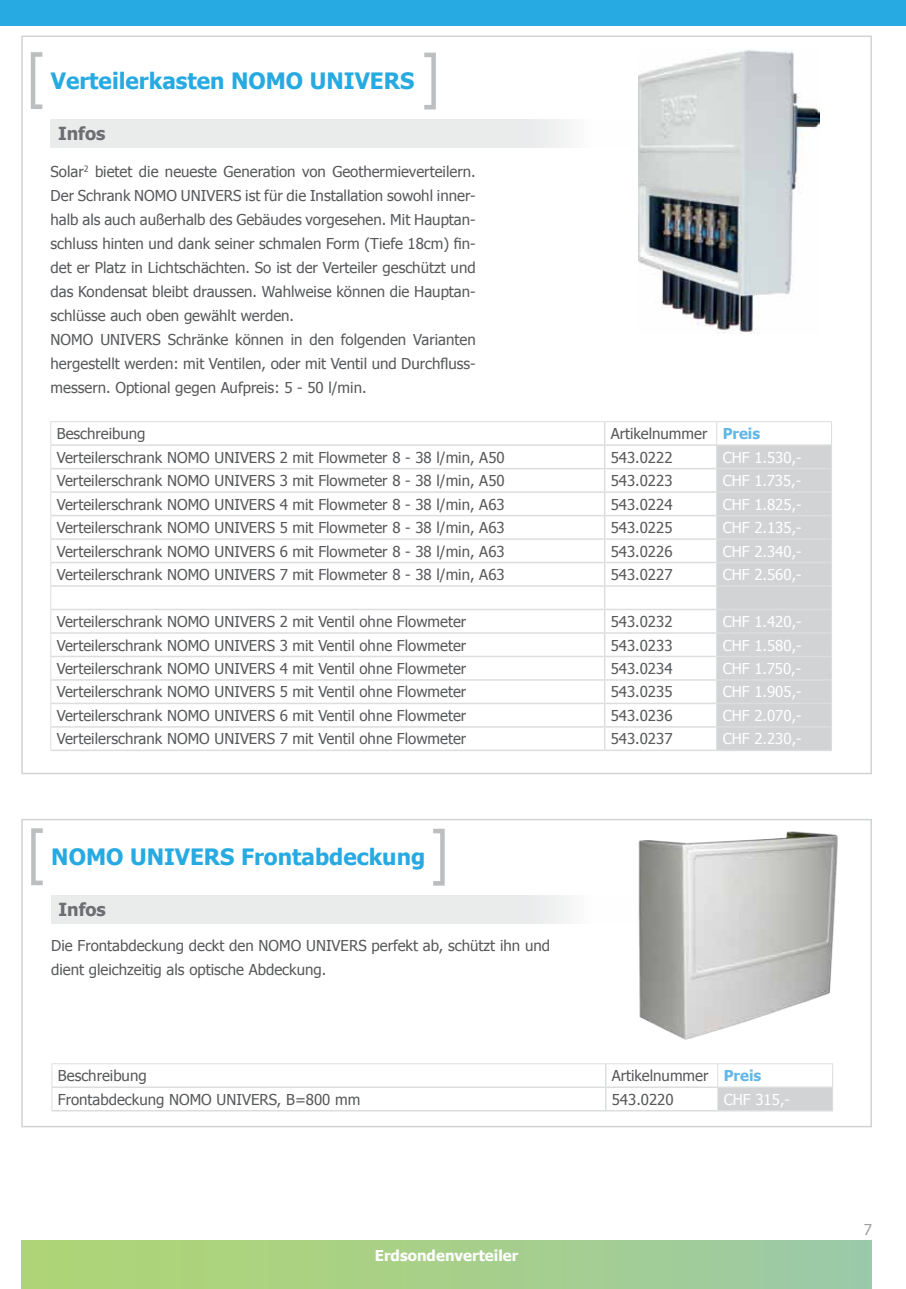
<style>
.page{position:relative;width:906px;height:1289px;background:#fff}
.page>*{position:absolute;margin:0;border:0;box-sizing:border-box;transform-origin:0 0}
.t1{font:700 22.5px "Tahoma";color:#27aae1}
.t2{font:700 18px "Tahoma";color:#6d6e71}
.t3{font:15px/24px "Tahoma";color:#58595b}
.t4{font:15px "Tahoma";color:#fff}
.t5{font:700 15px "Tahoma";color:#fff}
.t6{font:15px "Tahoma";color:#9d9fa2}
.s1{font-weight:700;color:#63b7e6}
</style>
<div class="page">
<div style="left:0;top:0;width:906px;height:26px;background:#27aae1"></div>
<div style="left:21px;top:1239px;width:851px;height:49px;background:linear-gradient(to right,#b0d571,#9ccaa6)"></div>
<div style="left:51px;top:119px;width:769px;height:29px;background:#e6e7e8"></div>
<img style="left:639px;top:50px;width:181px;height:283px">
<svg style="left:31px;top:52px;width:11px;height:57px"></svg>
<svg style="left:424px;top:53px;width:12px;height:56px"></svg>
<hr style="left:51px;top:444px;width:553px;height:2px;background:#dcddde">
<hr style="left:604px;top:444px;width:112px;height:2px;background:#dcddde">
<hr style="left:51px;top:468px;width:553px;height:1px;background:#dcddde">
<hr style="left:604px;top:468px;width:112px;height:1px;background:#dcddde">
<svg style="left:604px;top:422px;width:1px;height:327px"></svg>
<hr style="left:716px;top:749px;width:116px;height:2px;background:#dcddde">
<hr style="left:50px;top:421px;width:554px;height:1px;background:#dcddde">
<hr style="left:604px;top:421px;width:112px;height:1px;background:#dcddde">
<hr style="left:716px;top:421px;width:116px;height:1px;background:#dcddde">
<svg style="left:50px;top:422px;width:1px;height:327px"></svg>
<svg style="left:716px;top:422px;width:116px;height:327px;background:#d4d6d7"></svg>
<hr style="left:51px;top:491px;width:553px;height:2px;background:#dcddde">
<hr style="left:51px;top:515px;width:553px;height:1px;background:#dcddde">
<hr style="left:51px;top:538px;width:553px;height:2px;background:#dcddde">
<hr style="left:51px;top:562px;width:553px;height:1px;background:#dcddde">
<hr style="left:51px;top:585px;width:553px;height:1px;background:#dcddde">
<hr style="left:51px;top:608px;width:553px;height:2px;background:#dcddde">
<hr style="left:51px;top:632px;width:553px;height:1px;background:#dcddde">
<hr style="left:51px;top:655px;width:553px;height:2px;background:#dcddde">
<hr style="left:51px;top:679px;width:553px;height:1px;background:#dcddde">
<hr style="left:51px;top:702px;width:553px;height:2px;background:#dcddde">
<hr style="left:51px;top:726px;width:553px;height:1px;background:#dcddde">
<hr style="left:50px;top:749px;width:554px;height:2px;background:#dcddde">
<hr style="left:604px;top:491px;width:112px;height:2px;background:#dcddde">
<hr style="left:604px;top:515px;width:112px;height:1px;background:#dcddde">
<hr style="left:604px;top:538px;width:112px;height:2px;background:#dcddde">
<hr style="left:604px;top:562px;width:112px;height:1px;background:#dcddde">
<hr style="left:604px;top:585px;width:112px;height:1px;background:#dcddde">
<hr style="left:604px;top:608px;width:112px;height:2px;background:#dcddde">
<hr style="left:604px;top:632px;width:112px;height:1px;background:#dcddde">
<hr style="left:604px;top:655px;width:112px;height:2px;background:#dcddde">
<hr style="left:604px;top:679px;width:112px;height:1px;background:#dcddde">
<hr style="left:604px;top:702px;width:112px;height:2px;background:#dcddde">
<hr style="left:604px;top:726px;width:112px;height:1px;background:#dcddde">
<hr style="left:604px;top:749px;width:112px;height:2px;background:#dcddde">
<div style="left:21px;top:818px;width:851px;height:309px;border:2px solid #d1d3d4"></div>
<div style="left:51px;top:894px;width:769px;height:29px;background:#e6e7e8"></div>
<img style="left:635px;top:831px;width:203px;height:209px">
<svg style="left:31px;top:828px;width:12px;height:57px"></svg>
<svg style="left:433px;top:828px;width:12px;height:57px"></svg>
<div style="left:718px;top:1087px;width:114px;height:23px;background:#d1d3d4"></div>
<hr style="left:52px;top:1086px;width:554px;height:1px;background:#dcddde">
<hr style="left:606px;top:1086px;width:111px;height:1px;background:#dcddde">
<svg style="left:605px;top:1064px;width:1px;height:45px"></svg>
<hr style="left:718px;top:1086px;width:114px;height:1px;background:#dcddde">
<hr style="left:718px;top:1109px;width:115px;height:2px;background:#dcddde">
<hr style="left:52px;top:1063px;width:554px;height:1px;background:#dcddde">
<hr style="left:606px;top:1063px;width:112px;height:1px;background:#dcddde">
<hr style="left:718px;top:1063px;width:115px;height:1px;background:#dcddde">
<svg style="left:52px;top:1064px;width:1px;height:45px"></svg>
<svg style="left:717px;top:1064px;width:1px;height:45px"></svg>
<svg style="left:832px;top:1064px;width:1px;height:45px"></svg>
<hr style="left:52px;top:1109px;width:554px;height:2px;background:#dcddde">
<hr style="left:606px;top:1109px;width:112px;height:2px;background:#dcddde">
<h1 class="t1" style="left:51px;top:65px;width:365px">Verteilerkasten NOMO UNIVERS</h1>
<p class="t2" style="left:58px;top:121px;width:49px">Infos</p>
<p class="t3" style="left:51px;top:159px;width:426px">Solar<sup>2</sup> bietet die neueste Generation von Geothermieverteilern.<br>Der Schrank NOMO UNIVERS ist für die Installation sowohl inner&shy;halb als auch außerhalb des Gebäudes vorgesehen. Mit Hauptan&shy;schluss hinten und dank seiner schmalen Form (Tiefe 18cm) fin&shy;det er Platz in Lichtschächten. So ist der Verteiler geschützt und das Kondensat bleibt draussen. Wahlweise können die Hauptan&shy;schlüsse auch oben gewählt werden.<br>NOMO UNIVERS Schränke können in den folgenden Varianten hergestellt werden: mit Ventilen, oder mit Ventil und Durchfluss&shy;messern. Optional gegen Aufpreis: 5 - 50 l/min.</p>
<p class="t3" style="left:57px;top:421px;width:90px">Beschreibung</p>
<p class="t3" style="left:610px;top:421px;width:151px">Artikelnummer <span class="s1">Preis</span></p>
<p class="t3" style="left:57px;top:444px;width:449px">Verteilerschrank NOMO UNIVERS 2 mit Flowmeter 8 - 38 l/min, A50</p>
<p class="t3" style="left:610px;top:444px;width:63px">543.0222</p>
<p class="t4" style="left:722px;top:447px;width:80px">CHF 1.530,-</p>
<p class="t3" style="left:57px;top:468px;width:449px">Verteilerschrank NOMO UNIVERS 3 mit Flowmeter 8 - 38 l/min, A50</p>
<p class="t3" style="left:610px;top:468px;width:63px">543.0223</p>
<p class="t4" style="left:722px;top:470px;width:80px">CHF 1.735,-</p>
<p class="t3" style="left:57px;top:491px;width:449px">Verteilerschrank NOMO UNIVERS 4 mit Flowmeter 8 - 38 l/min, A63</p>
<p class="t3" style="left:610px;top:491px;width:63px">543.0224</p>
<p class="t4" style="left:722px;top:494px;width:80px">CHF 1.825,-</p>
<p class="t3" style="left:57px;top:515px;width:449px">Verteilerschrank NOMO UNIVERS 5 mit Flowmeter 8 - 38 l/min, A63</p>
<p class="t3" style="left:610px;top:515px;width:63px">543.0225</p>
<p class="t4" style="left:722px;top:517px;width:80px">CHF 2.135,-</p>
<p class="t3" style="left:57px;top:538px;width:449px">Verteilerschrank NOMO UNIVERS 6 mit Flowmeter 8 - 38 l/min, A63</p>
<p class="t3" style="left:610px;top:538px;width:63px">543.0226</p>
<p class="t4" style="left:722px;top:541px;width:80px">CHF 2.340,-</p>
<p class="t3" style="left:57px;top:562px;width:449px">Verteilerschrank NOMO UNIVERS 7 mit Flowmeter 8 - 38 l/min, A63</p>
<p class="t3" style="left:610px;top:562px;width:63px">543.0227</p>
<p class="t4" style="left:722px;top:564px;width:80px">CHF 2.560,-</p>
<p class="t3" style="left:57px;top:609px;width:411px">Verteilerschrank NOMO UNIVERS 2 mit Ventil ohne Flowmeter</p>
<p class="t3" style="left:610px;top:609px;width:63px">543.0232</p>
<p class="t4" style="left:722px;top:611px;width:80px">CHF 1.420,-</p>
<p class="t3" style="left:57px;top:632px;width:411px">Verteilerschrank NOMO UNIVERS 3 mit Ventil ohne Flowmeter</p>
<p class="t3" style="left:610px;top:632px;width:63px">543.0233</p>
<p class="t4" style="left:722px;top:635px;width:80px">CHF 1.580,-</p>
<p class="t3" style="left:57px;top:656px;width:411px">Verteilerschrank NOMO UNIVERS 4 mit Ventil ohne Flowmeter</p>
<p class="t3" style="left:610px;top:656px;width:63px">543.0234</p>
<p class="t4" style="left:722px;top:658px;width:80px">CHF 1.750,-</p>
<p class="t3" style="left:57px;top:679px;width:411px">Verteilerschrank NOMO UNIVERS 5 mit Ventil ohne Flowmeter</p>
<p class="t3" style="left:610px;top:679px;width:63px">543.0235</p>
<p class="t4" style="left:722px;top:682px;width:80px">CHF 1.905,-</p>
<p class="t3" style="left:57px;top:702px;width:411px">Verteilerschrank NOMO UNIVERS 6 mit Ventil ohne Flowmeter</p>
<p class="t3" style="left:610px;top:702px;width:63px">543.0236</p>
<p class="t4" style="left:722px;top:705px;width:80px">CHF 2.070,-</p>
<p class="t3" style="left:57px;top:726px;width:411px">Verteilerschrank NOMO UNIVERS 7 mit Ventil ohne Flowmeter</p>
<p class="t3" style="left:610px;top:726px;width:63px">543.0237</p>
<p class="t4" style="left:722px;top:729px;width:80px">CHF 2.230,-</p>
<h1 class="t1" style="left:51px;top:841px;width:375px">NOMO UNIVERS Frontabdeckung</h1>
<p class="t2" style="left:58px;top:897px;width:49px">Infos</p>
<p class="t3" style="left:51px;top:933px;width:500px">Die Frontabdeckung deckt den NOMO UNIVERS perfekt ab, schützt ihn und dient gleichzeitig als optische Abdeckung.</p>
<p class="t3" style="left:58px;top:1063px;width:90px">Beschreibung</p>
<p class="t3" style="left:612px;top:1063px;width:151px">Artikelnummer <span class="s1">Preis</span></p>
<p class="t3" style="left:58px;top:1086px;width:304px">Frontabdeckung NOMO UNIVERS, B=800 mm</p>
<p class="t3" style="left:612px;top:1086px;width:63px">543.0220</p>
<p class="t4" style="left:724px;top:1089px;width:68px">CHF 315,-</p>
<p class="t5" style="left:375px;top:1245px;width:145px">Erdsondenverteiler</p>
<p class="t6" style="left:863px;top:1219px;width:10px">7</p>
</div>
